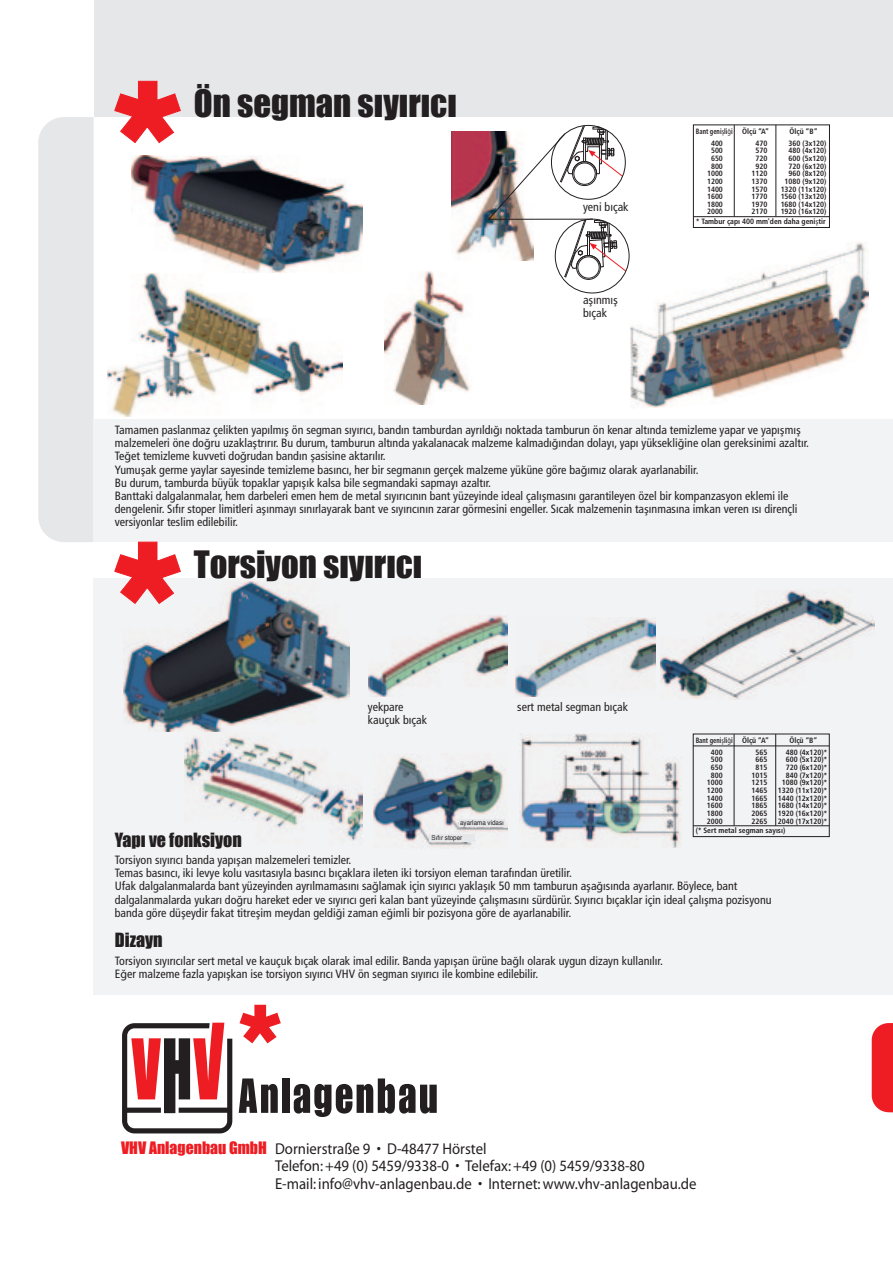
<style>
.page{position:relative;width:893px;height:1263px;background:#fff}
.page>*{position:absolute;margin:0;border:0;box-sizing:border-box;transform-origin:0 0}
.t1{font:34.65px "Impact";color:#231f20}
.t2{font:18px "Impact";color:#231f20}
.t3{font:15.75px/17.2px "Myriad";color:#231f20;scale:.94 1}
.t4{font:condensed 12px/13.2px "Frutiger";color:#231f20}
.t5{font:700 condensed 7.65px/9.1px "Frutiger";color:#231f20}
.t6{font:700 condensed 7.65px "Frutiger";color:#231f20;scale:.85 1}
.t7{font:6.75px "Helvetica";color:#231f20;scale:.93 1}
.s1{font-family:"Myriad Pro";font-stretch:normal}
.s2{font-family:"Myriad Pro";font-weight:400;font-stretch:normal}
.s3{font-family:"Impact";color:#ee1d23}
</style>
<div class="page">
<div style="left:94px;top:0;width:799px;height:117px;background:#e6e7e9"></div>
<div style="left:38px;top:117px;width:56px;height:425px;background:#e6e7e9"></div>
<div style="left:93px;top:578px;width:800px;height:417px;background:#f2f3f4"></div>
<img style="left:185px;top:736px;width:178px;height:105px">
<img style="left:123px;top:582px;width:227px;height:150px">
<img style="left:660px;top:590px;width:214px;height:109px">
<img style="left:519px;top:733px;width:162px;height:115px">
<img style="left:373px;top:757px;width:135px;height:90px">
<img style="left:368px;top:615px;width:140px;height:82px">
<img style="left:515px;top:618px;width:141px;height:78px">
<div style="left:94px;top:419px;width:799px;height:123px;background:#f2f3f4"></div>
<svg style="left:114px;top:541px;width:67px;height:63px"></svg>
<svg style="left:114px;top:81px;width:67px;height:62px"></svg>
<div style="left:693px;top:733px;width:137px;height:104px;border:1px solid #231f20"></div>
<hr style="left:734px;top:734px;width:1px;height:92px;background:#231f20">
<hr style="left:775px;top:734px;width:1px;height:92px;background:#231f20">
<hr style="left:693px;top:825px;width:136px;height:1px;background:#231f20">
<img style="left:108px;top:273px;width:235px;height:143px">
<img style="left:384px;top:271px;width:86px;height:133px">
<img style="left:131px;top:155px;width:232px;height:118px">
<img style="left:452px;top:131px;width:36px;height:124px">
<svg style="left:488px;top:125px;width:141px;height:168px"></svg>
<div style="left:555px;top:219px;width:74px;height:74px;border:1px solid #231f20;border-radius:50%"></div>
<svg style="left:239px;top:1005px;width:42px;height:38px"></svg>
<svg style="left:239px;top:1078px;width:39px;height:35px"></svg>
<div style="left:282px;top:1078px;width:7px;height:35px;background:#231f20"></div>
<svg style="left:294px;top:1078px;width:143px;height:39px"></svg>
<svg style="left:122px;top:1023px;width:110px;height:110px"></svg>
<svg style="left:872px;top:1023px;width:21px;height:89px"></svg>
<div style="left:693px;top:124px;width:137px;height:104px;border:1px solid #231f20"></div>
<hr style="left:734px;top:125px;width:1px;height:92px;background:#231f20">
<hr style="left:776px;top:125px;width:1px;height:92px;background:#231f20">
<hr style="left:693px;top:746px;width:136px;height:1px;background:#231f20">
<hr style="left:693px;top:216px;width:136px;height:1px;background:#231f20">
<img style="left:630px;top:242px;width:239px;height:166px">
<div style="left:459px;top:820px;width:46px;height:7px;background:#e6e7e9"></div>
<div style="left:429px;top:834px;width:46px;height:8px;background:#e6e7e9"></div>
<h1 class="t1" style="left:194px;top:76px;width:264px">Ön segman sıyırıcı</h1>
<p class="t4" style="left:583px;top:200px;width:47px">yeni bıçak</p>
<p class="t4" style="left:583px;top:293px;width:36px">a<span class="s1">ş</span>ınmı<span class="s1">ş </span>bıçak</p>
<p class="t6" style="left:696px;top:126px;width:88px">Bant geni<span class="s2">ş</span>li<span class="s2">ğ</span>i Ölçü “A”</p>
<p class="t5" style="left:790px;top:126px;width:30px">Ölçü “B”</p>
<p class="t5" style="left:711px;top:138px;width:13px">400</p>
<p class="t5" style="left:756px;top:138px;width:13px">470</p>
<p class="t5" style="left:789px;top:138px;width:39px">360 (3x120)</p>
<p class="t5" style="left:711px;top:146px;width:13px">500</p>
<p class="t5" style="left:756px;top:146px;width:13px">570</p>
<p class="t5" style="left:789px;top:146px;width:39px">480 (4x120)</p>
<p class="t5" style="left:711px;top:154px;width:13px">650</p>
<p class="t5" style="left:756px;top:154px;width:13px">720</p>
<p class="t5" style="left:789px;top:154px;width:39px">600 (5x120)</p>
<p class="t5" style="left:711px;top:161px;width:13px">800</p>
<p class="t5" style="left:756px;top:161px;width:13px">920</p>
<p class="t5" style="left:789px;top:161px;width:39px">720 (6x120)</p>
<p class="t5" style="left:707px;top:169px;width:17px">1000</p>
<p class="t5" style="left:752px;top:169px;width:17px">1120</p>
<p class="t5" style="left:789px;top:169px;width:39px">960 (8x120)</p>
<p class="t5" style="left:707px;top:177px;width:17px">1200</p>
<p class="t5" style="left:752px;top:177px;width:17px">1370</p>
<p class="t5" style="left:785px;top:177px;width:43px">1080 (9x120)</p>
<p class="t5" style="left:707px;top:184px;width:17px">1400</p>
<p class="t5" style="left:752px;top:184px;width:17px">1570</p>
<p class="t5" style="left:781px;top:184px;width:47px">1320 (11x120)</p>
<p class="t5" style="left:707px;top:192px;width:17px">1600</p>
<p class="t5" style="left:752px;top:192px;width:17px">1770</p>
<p class="t5" style="left:781px;top:192px;width:47px">1560 (13x120)</p>
<p class="t5" style="left:707px;top:200px;width:17px">1800</p>
<p class="t5" style="left:752px;top:200px;width:17px">1970</p>
<p class="t5" style="left:781px;top:200px;width:47px">1680 (14x120)</p>
<p class="t5" style="left:707px;top:207px;width:17px">2000</p>
<p class="t5" style="left:752px;top:207px;width:17px">2170</p>
<p class="t5" style="left:696px;top:207px;width:132px;text-align:right">1920 (16x120)<br>* Tambur çapı 400 mm'den daha geni<span class="s2">ş</span>tir</p>
<p class="t4" style="left:115px;top:423px;width:696px">Tamamen paslanmaz çelikten yapılmı<span class="s1">ş</span> ön segman sıyırıcı, bandın tamburdan ayrıldı<span class="s1">ğ</span>ı noktada tamburun ön kenar altında temizleme yapar ve yapı<span class="s1">ş</span>mı<span class="s1">ş </span>malzemeleri öne do<span class="s1">ğ</span>ru uzakla<span class="s1">ş</span>trırır. Bu durum, tamburun altında yakalanacak malzeme kalmadı<span class="s1">ğ</span>ından dolayı, yapı yüksekli<span class="s1">ğ</span>ine olan gereksinimi azaltır.<br>Te<span class="s1">ğ</span>et temizleme kuvveti do<span class="s1">ğ</span>rudan bandın <span class="s1">ş</span>asisine aktarılır.<br>Yumu<span class="s1">ş</span>ak germe yaylar sayesinde temizleme basıncı, her bir segmanın gerçek malzeme yüküne göre ba<span class="s1">ğ</span>ımız olarak ayarlanabilir.<br>Bu durum, tamburda büyük topaklar yapı<span class="s1">ş</span>ık kalsa bile segmandaki sapmayı azaltır.<br>Banttaki dalgalanmalar, hem darbeleri emen hem de metal sıyırıcının bant yüzeyinde ideal çalı<span class="s1">ş</span>masını garantileyen özel bir kompanzasyon eklemi ile dengelenir. Sıfır stoper limitleri a<span class="s1">ş</span>ınmayı sınırlayarak bant ve sıyırıcının zarar görmesini engeller. Sıcak malzemenin ta<span class="s1">ş</span>ınmasına imkan veren ısı dirençli versiyonlar teslim edilebilir.</p>
<h1 class="t1" style="left:194px;top:538px;width:230px">Torsiyon sıyırıcı</h1>
<p class="t4" style="left:368px;top:700px;width:61px">yekpare kauçuk bıçak</p>
<p class="t4" style="left:517px;top:700px;width:112px">sert metal segman bıçak</p>
<p class="t6" style="left:696px;top:735px;width:88px">Bant geni<span class="s2">ş</span>li<span class="s2">ğ</span>i Ölçü “A”</p>
<p class="t5" style="left:789px;top:735px;width:30px">Ölçü “B”</p>
<p class="t5" style="left:711px;top:747px;width:13px">400</p>
<p class="t5" style="left:755px;top:747px;width:13px">565</p>
<p class="t5" style="left:786px;top:747px;width:43px">480 (4x120)*</p>
<p class="t5" style="left:711px;top:755px;width:13px">500</p>
<p class="t5" style="left:755px;top:755px;width:13px">665</p>
<p class="t5" style="left:786px;top:755px;width:43px">600 (5x120)*</p>
<p class="t5" style="left:711px;top:763px;width:13px">650</p>
<p class="t5" style="left:755px;top:763px;width:13px">815</p>
<p class="t5" style="left:786px;top:763px;width:43px">720 (6x120)*</p>
<p class="t5" style="left:711px;top:770px;width:13px">800</p>
<p class="t5" style="left:751px;top:770px;width:17px">1015</p>
<p class="t5" style="left:786px;top:770px;width:43px">840 (7x120)*</p>
<p class="t5" style="left:707px;top:778px;width:17px">1000</p>
<p class="t5" style="left:751px;top:778px;width:17px">1215</p>
<p class="t5" style="left:782px;top:778px;width:47px">1080 (9x120)*</p>
<p class="t5" style="left:707px;top:786px;width:17px">1200</p>
<p class="t5" style="left:751px;top:786px;width:17px">1465</p>
<p class="t5" style="left:778px;top:786px;width:51px">1320 (11x120)*</p>
<p class="t5" style="left:707px;top:793px;width:17px">1400</p>
<p class="t5" style="left:751px;top:793px;width:17px">1665</p>
<p class="t5" style="left:778px;top:793px;width:51px">1440 (12x120)*</p>
<p class="t5" style="left:707px;top:801px;width:17px">1600</p>
<p class="t5" style="left:751px;top:801px;width:17px">1865</p>
<p class="t5" style="left:778px;top:801px;width:51px">1680 (14x120)*</p>
<p class="t5" style="left:707px;top:809px;width:17px">1800</p>
<p class="t5" style="left:751px;top:809px;width:17px">2065</p>
<p class="t5" style="left:778px;top:809px;width:51px">1920 (16x120)*</p>
<p class="t5" style="left:707px;top:816px;width:17px">2000</p>
<p class="t5" style="left:751px;top:816px;width:17px">2265</p>
<p class="t5" style="left:696px;top:816px;width:133px;text-indent:82px">2040 (17x120)* (* Sert metal segman sayısı)</p>
<p class="t7" style="left:460px;top:817px;width:49px">ayarlama vidası</p>
<p class="t7" style="left:432px;top:833px;width:35px">Sıfır stoper</p>
<h2 class="t2" style="left:115px;top:825px;width:128px">Yapı ve fonksiyon</h2>
<p class="t4" style="left:115px;top:853px;width:658px">Torsiyon sıyırıcı banda yapı<span class="s1">ş</span>an malzemeleri temizler.<br>Temas basıncı, iki levye kolu vasıtasıyla basıncı bıçaklara ileten iki torsiyon eleman tarafından üretilir.<br>Ufak dalgalanmalarda bant yüzeyinden ayrılmamasını sa<span class="s1">ğ</span>lamak için sıyırıcı yakla<span class="s1">ş</span>ık 50 mm tamburun a<span class="s1">ş</span>a<span class="s1">ğ</span>ısında ayarlanır. Böylece, bant dalgalanmalarda yukarı do<span class="s1">ğ</span>ru hareket eder ve sıyırıcı geri kalan bant yüzeyinde çalı<span class="s1">ş</span>masını sürdürür. Sıyırıcı bıçaklar için ideal çalı<span class="s1">ş</span>ma pozisyonu banda göre dü<span class="s1">ş</span>eydir fakat titre<span class="s1">ş</span>im meydan geldi<span class="s1">ğ</span>i zaman e<span class="s1">ğ</span>imli bir pozisyona göre de ayarlanabilir.</p>
<h2 class="t2" style="left:115px;top:926px;width:49px">Dizayn</h2>
<p class="t4" style="left:115px;top:954px;width:550px">Torsiyon sıyırıcılar sert metal ve kauçuk bıçak olarak imal edilir. Banda yapı<span class="s1">ş</span>an ürüne ba<span class="s1">ğ</span>lı olarak uygun dizayn kullanılır.<br>E<span class="s1">ğ</span>er malzeme fazla yapı<span class="s1">ş</span>kan ise torsiyon sıyırıcı VHV ön segman sıyırıcı ile kombine edilebilir.</p>
<h3 class="t3" style="left:275px;top:1141px;width:450px;text-indent:-154px"><span class="s3">VHV Anlagenbau GmbH</span> Dornierstraße 9 • D-48477 Hörstel<br>Telefon: +49 (0) 5459/9338-0 • Telefax: +49 (0) 5459/9338-80<br>E-mail: info@vhv-anlagenbau.de • Internet: www.vhv-anlagenbau.de</h3>
</div>
